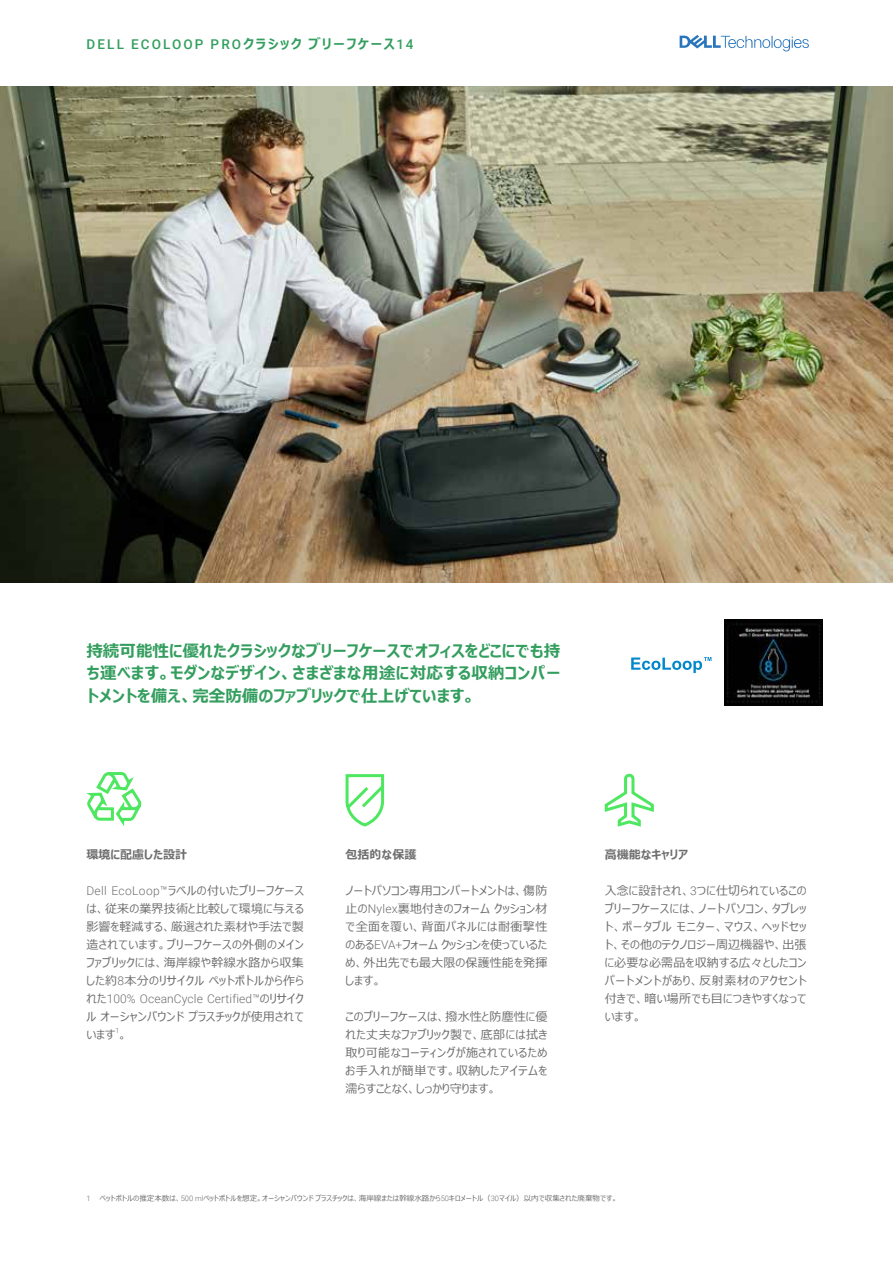
<style>
.page{position:relative;width:893px;height:1263px;background:#fff}
.page>*{position:absolute;margin:0;border:0;box-sizing:border-box;transform-origin:0 0}
.t1{font:700 16.5px/22.5px "Meiryo UI";color:#349e5f;text-align:justify}
.t2{font:500 13.5px "Roboto";letter-spacing:.155em;color:#349e5f}
.t3{font:12px/18px "Meiryo UI";letter-spacing:.03em;color:#6e6e6e;text-align:justify}
.t4{font:300 12px "Roboto";letter-spacing:.01em;color:#6e6e6e}
.t5{font:700 12px "Meiryo UI";color:#6e6e6e}
.t6{font:7.5px "Meiryo UI";color:#6e6e6e}
.t7{font:300 7.05px "Roboto";color:#6e6e6e}
.s1{font-family:"Meiryo UI";font-weight:700}
.s2{font-family:"Roboto";font-weight:300}
.s3{font-family:"Meiryo UI";font-weight:400}
</style>
<div class="page">
<img style="left:724px;top:620px;width:98px;height:85px">
<img style="left:0;top:86px;width:893px;height:496px">
<svg style="left:680px;top:35px;width:129px;height:16px"></svg>
<svg style="left:345px;top:774px;width:40px;height:53px"></svg>
<svg style="left:604px;top:773px;width:50px;height:54px"></svg>
<svg style="left:86px;top:772px;width:56px;height:54px"></svg>
<svg style="left:631px;top:657px;width:80px;height:16px"></svg>
<p class="t2" style="left:87px;top:35px;width:328px">DELL ECOLOOP PRO<span class="s1">クラシックブリーフケース</span>14</p>
<h1 class="t1" style="left:86px;top:640px;width:476px">持続可能性に優れたクラシックなブリーフケースでオフィスをどこにでも持ち運べます。モダンなデザイン、さまざまな用途に対応する収納コンパートメントを備え、完全防備のファブリックで仕上げています。</h1>
<p class="t5" style="left:86px;top:846px;width:102px">環境に配慮した設計</p>
<p class="t3" style="left:86px;top:882px;width:219px"><span class="s2">Dell EcoLoop™</span>ラベルの付いたブリーフケースは、従来の業界技術と比較して環境に与える影響を軽減する、厳選された素材や手法で製造されています。ブリーフケースの外側のメインファブリックには、海岸線や幹線水路から収集した約<span class="s2">8</span>本分のリサイクルペットボトルから作ら</p>
<p class="t4" style="left:86px;top:990px;width:219px"><span class="s3">れた</span>100% OceanCycle Certified™<span class="s3">のリサイク</span></p>
<p class="t3" style="left:86px;top:1008px;width:219px">ルオーシャンバウンドプラスチックが使用されています。</p>
<p class="t7" style="left:115px;top:1025px;width:5px">1</p>
<p class="t5" style="left:346px;top:846px;width:72px">包括的な保護</p>
<p class="t3" style="left:346px;top:882px;width:203px">ノートパソコン専用コンパートメントは、傷防止の<span class="s2">Nylex</span>裏地付きのフォームクッション材で全面を覆い、背面パネルには耐衝撃性のある<span class="s2">EVA+</span>フォームクッションを使っているため、外出先でも最大限の保護性能を発揮します。</p>
<p class="t3" style="left:346px;top:1008px;width:203px">このブリーフケースは、撥水性と防塵性に優れた丈夫なファブリック製で、底部には拭き取り可能なコーティングが施されているためお手入れが簡単です。収納したアイテムを濡らすことなく、しっかり守ります。</p>
<p class="t5" style="left:605px;top:846px;width:85px">高機能なキャリア</p>
<p class="t3" style="left:605px;top:882px;width:203px">入念に設計され、<span class="s2">3</span>つに仕切られているこのブリーフケースには、ノートパソコン、タブレット、ポータブルモニター、マウス、ヘッドセット、その他のテクノロジー周辺機器や、出張に必要な必需品を収納する広々としたコンパートメントがあり、反射素材のアクセント付きで、暗い場所でも目につきやすくなっています。</p>
<p class="t6" style="left:86px;top:1193px;width:533px"><span class="s2">1</span> ペットボトルの推定本数は、<span class="s2">500 ml</span>ペットボトルを想定。オーシャンバウンドプラスチックは、海岸線または幹線水路から<span class="s2">50</span>キロメートル（<span class="s2">30</span>マイル）以内で収集された廃棄物です。</p>
</div>
